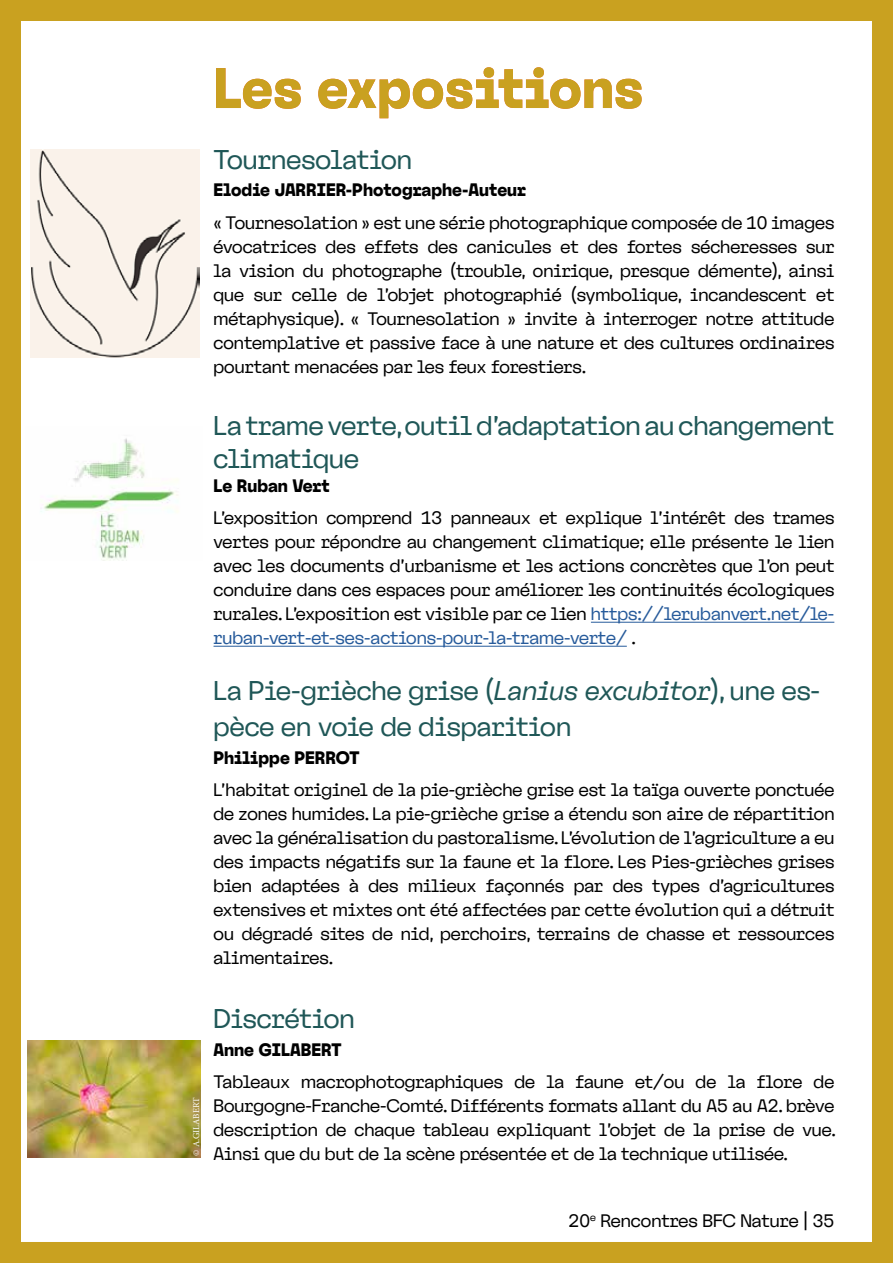
<style>
.page{position:relative;width:893px;height:1263px;background:#fff}
.page>*{position:absolute;margin:0;border:0;box-sizing:border-box;transform-origin:0 0}
.t1{font:57px "Nagel VF";color:#c9a120}
.t2{font:27px/32.4px "Nagel VF";color:#1f5757}
.t3{font:18px/24px "Nagel VF";color:#000}
.t4{font:9px "Minion Pro";color:#fff}
.s1{color:#275b9b}
</style>
<div class="page">
<div style="left:0;top:0;width:893px;height:1263px;border:21px solid #c9a120"></div>
<img style="left:31px;top:149px;width:169px;height:208px">
<img style="left:40px;top:438px;width:138px;height:123px">
<hr style="left:591px;top:622px;width:243px;height:1px;background:#275b9b">
<hr style="left:214px;top:646px;width:413px;height:1px;background:#275b9b">
<img style="left:27px;top:1040px;width:174px;height:118px">
<h1 class="t1" style="left:214px;top:47px;width:431px">Les expositions</h1>
<h2 class="t2" style="left:214px;top:142px;width:200px">Tournesolation</h2>
<p class="t3" style="left:214px;top:173px;width:622px;line-height:32.5px">Elodie JARRIER-Photographe-Auteur<br>« Tournesolation » est une série photographique composée de 10 images</p>
<p class="t3" style="left:214px;top:234px;width:622px;text-align:justify">évocatrices des effets des canicules et des fortes sécheresses sur la vision du photographe (trouble, onirique, presque démente), ainsi que sur celle de l’objet photographié (symbolique, incandescent et métaphysique). « Tournesolation » invite à interroger notre attitude contemplative et passive face à une nature et des cultures ordinaires pourtant menacées par les feux forestiers.</p>
<h2 class="t2" style="left:214px;top:408px;width:622px">La trame verte, outil d’adaptation au changement climatique</h2>
<p class="t3" style="left:214px;top:468px;width:622px;line-height:32.5px">Le Ruban Vert<br>L’exposition comprend 13 panneaux et explique l’intérêt des trames</p>
<p class="t3" style="left:214px;top:529px;width:622px;text-align:justify">vertes pour répondre au changement climatique; elle présente le lien avec les documents d’urbanisme et les actions concrètes que l’on peut conduire dans ces espaces pour améliorer les continuités écologiques rurales. L’exposition est visible par ce lien <span class="s1">https://lerubanvert.net/le&shy;ruban-vert-et-ses-actions-pour-la-trame-verte/</span> .</p>
<h2 class="t2" style="left:214px;top:671px;width:608px;line-height:36px">La Pie-grièche grise (Lanius excubitor), une es&shy;pèce en voie de disparition</h2>
<p class="t3" style="left:214px;top:740px;width:622px;line-height:32.5px">Philippe PERROT<br>L’habitat originel de la pie-grièche grise est la taïga ouverte ponctuée</p>
<p class="t3" style="left:214px;top:801px;width:622px;text-align:justify">de zones humides. La pie-grièche grise a étendu son aire de répartition avec la généralisation du pastoralisme. L’évolution de l’agriculture a eu des impacts négatifs sur la faune et la flore. Les Pies-grièches grises bien adaptées à des milieux façonnés par des types d’agricultures extensives et mixtes ont été affectées par cette évolution qui a détruit ou dégradé sites de nid, perchoirs, terrains de chasse et ressources alimentaires.</p>
<p class="t4" style="left:190px;top:1156px;width:60px;rotate:-90deg">© A.GILABERT</p>
<h2 class="t2" style="left:214px;top:1001px;width:143px">Discrétion</h2>
<p class="t3" style="left:214px;top:1032px;width:622px;line-height:32.5px">Anne GILABERT<br>Tableaux macrophotographiques de la faune et/ou de la flore de</p>
<p class="t3" style="left:214px;top:1093px;width:624px;text-align:justify">Bourgogne-Franche-Comté. Différents formats allant du A5 au A2. brève description de chaque tableau expliquant l’objet de la prise de vue.<br>Ainsi que du but de la scène présentée et de la technique utilisée.</p>
<p class="t3" style="left:569px;top:1207px;width:267px">20<sup>e</sup> Rencontres BFC Nature | 35</p>
</div>
